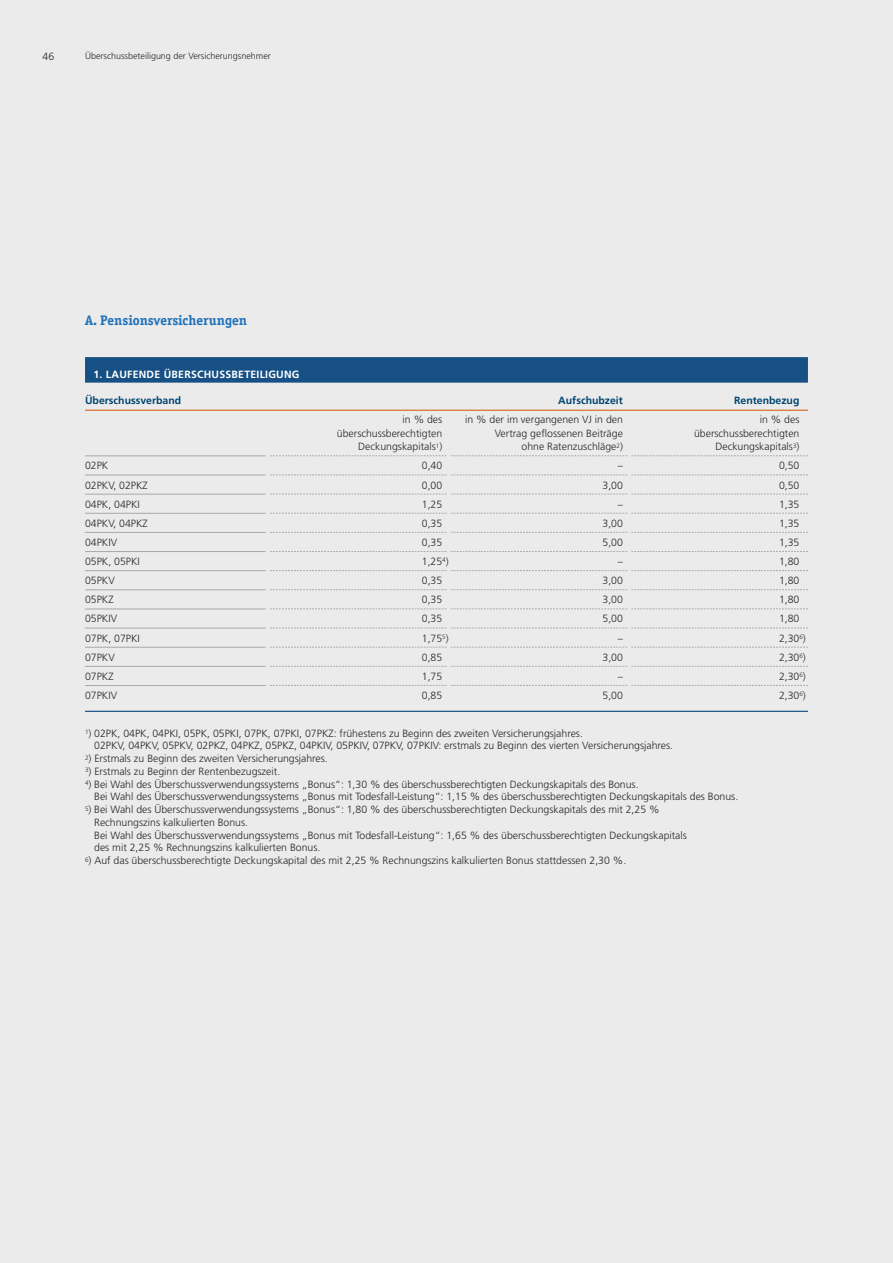
<style>
.page{position:relative;width:893px;height:1263px;background:#ecebec}
.page>*{position:absolute;margin:0;border:0;box-sizing:border-box;transform-origin:0 0}
.t1{font:700 13.8px "Officina Ser ITC";color:#1f71b9}
.t2{font:300 10.5px/12.8px "Frutiger LT";color:#272627}
.t3{font:700 10.5px "Frutiger LT";color:#004571}
.t4{font:700 10.5px "Frutiger LT";letter-spacing:.025em;color:#fff}
.t5{font:300 9px "Frutiger LT";color:#272627}
</style>
<div class="page">
<div style="left:85px;top:357px;width:723px;height:26px;background:#165084"></div>
<hr style="left:85px;top:410px;width:723px;height:1px;background:#d76c2c">
<hr style="left:85px;top:456px;width:181px;height:1px;background:#a9a8a9">
<hr style="left:85px;top:475px;width:181px;height:1px;background:#a9a8a9">
<hr style="left:85px;top:494px;width:181px;height:1px;background:#a9a8a9">
<hr style="left:85px;top:513px;width:181px;height:1px;background:#a9a8a9">
<hr style="left:85px;top:532px;width:181px;height:1px;background:#a9a8a9">
<hr style="left:85px;top:551px;width:181px;height:1px;background:#a9a8a9">
<hr style="left:85px;top:570px;width:181px;height:1px;background:#a9a8a9">
<hr style="left:85px;top:589px;width:181px;height:1px;background:#a9a8a9">
<hr style="left:85px;top:609px;width:181px;height:1px;background:#a9a8a9">
<hr style="left:85px;top:628px;width:181px;height:1px;background:#a9a8a9">
<hr style="left:85px;top:647px;width:181px;height:1px;background:#a9a8a9">
<hr style="left:85px;top:666px;width:181px;height:1px;background:#a9a8a9">
<hr style="left:85px;top:685px;width:181px;height:1px;background:#a9a8a9">
<hr style="left:85px;top:711px;width:723px;height:1px;background:#165084">
<svg style="left:270px;top:455px;width:538px;height:1px"></svg>
<svg style="left:270px;top:475px;width:538px;height:1px"></svg>
<svg style="left:270px;top:494px;width:538px;height:1px"></svg>
<svg style="left:270px;top:513px;width:538px;height:1px"></svg>
<svg style="left:270px;top:532px;width:538px;height:1px"></svg>
<svg style="left:270px;top:551px;width:538px;height:1px"></svg>
<svg style="left:270px;top:570px;width:538px;height:1px"></svg>
<svg style="left:270px;top:589px;width:538px;height:1px"></svg>
<svg style="left:270px;top:608px;width:538px;height:1px"></svg>
<svg style="left:270px;top:628px;width:538px;height:1px"></svg>
<svg style="left:270px;top:647px;width:538px;height:1px"></svg>
<svg style="left:270px;top:666px;width:538px;height:1px"></svg>
<svg style="left:270px;top:685px;width:538px;height:1px"></svg>
<p class="t2" style="left:43px;top:51px;width:13px">46</p>
<p class="t5" style="left:85px;top:53px;width:187px">Überschussbeteiligung der Versicherungsnehmer</p>
<h1 class="t1" style="left:85px;top:312px;width:163px">A. Pensionsversicherungen</h1>
<p class="t4" style="left:94px;top:370px;width:207px">1. LAUFENDE ÜBERSCHUSSBETEILIGUNG</p>
<p class="t3" style="left:85px;top:396px;width:98px">Überschussverband</p>
<p class="t3" style="left:558px;top:396px;width:66px">Aufschubzeit</p>
<p class="t3" style="left:734px;top:396px;width:67px">Rentenbezug</p>
<p class="t2" style="left:403px;top:414px;width:41px">in % des</p>
<p class="t2" style="left:465px;top:414px;width:159px">in % der im vergangenen VJ in den</p>
<p class="t2" style="left:760px;top:414px;width:41px">in % des</p>
<p class="t2" style="left:337px;top:428px;width:107px">überschussberechtigten</p>
<p class="t2" style="left:495px;top:428px;width:130px">Vertrag geflossenen Beiträge</p>
<p class="t2" style="left:694px;top:428px;width:107px">überschussberechtigten</p>
<p class="t2" style="left:358px;top:441px;width:85px">Deckungskapitals<sup>1</sup>)</p>
<p class="t2" style="left:522px;top:441px;width:103px">ohne Ratenzuschläge<sup>2</sup>)</p>
<p class="t2" style="left:715px;top:441px;width:85px">Deckungskapitals<sup>3</sup>)</p>
<p class="t2" style="left:85px;top:460px;width:25px">02PK</p>
<p class="t2" style="left:422px;top:460px;width:22px">0,40</p>
<p class="t2" style="left:618px;top:460px;width:7px">–</p>
<p class="t2" style="left:779px;top:460px;width:22px">0,50</p>
<p class="t2" style="left:85px;top:479px;width:64px">02PKV, 02PKZ</p>
<p class="t2" style="left:422px;top:479px;width:22px">0,00</p>
<p class="t2" style="left:603px;top:479px;width:22px">3,00</p>
<p class="t2" style="left:779px;top:479px;width:22px">0,50</p>
<p class="t2" style="left:85px;top:498px;width:56px">04PK, 04PKI</p>
<p class="t2" style="left:422px;top:498px;width:22px">1,25</p>
<p class="t2" style="left:618px;top:498px;width:7px">–</p>
<p class="t2" style="left:779px;top:498px;width:22px">1,35</p>
<p class="t2" style="left:85px;top:518px;width:64px">04PKV, 04PKZ</p>
<p class="t2" style="left:422px;top:518px;width:22px">0,35</p>
<p class="t2" style="left:603px;top:518px;width:22px">3,00</p>
<p class="t2" style="left:779px;top:518px;width:22px">1,35</p>
<p class="t2" style="left:85px;top:537px;width:34px">04PKIV</p>
<p class="t2" style="left:422px;top:537px;width:22px">0,35</p>
<p class="t2" style="left:603px;top:537px;width:22px">5,00</p>
<p class="t2" style="left:779px;top:537px;width:22px">1,35</p>
<p class="t2" style="left:85px;top:556px;width:56px">05PK, 05PKI</p>
<p class="t2" style="left:422px;top:556px;width:28px">1,25<sup>4</sup>)</p>
<p class="t2" style="left:618px;top:556px;width:7px">–</p>
<p class="t2" style="left:779px;top:556px;width:22px">1,80</p>
<p class="t2" style="left:85px;top:575px;width:31px">05PKV</p>
<p class="t2" style="left:422px;top:575px;width:22px">0,35</p>
<p class="t2" style="left:603px;top:575px;width:22px">3,00</p>
<p class="t2" style="left:779px;top:575px;width:22px">1,80</p>
<p class="t2" style="left:85px;top:594px;width:30px">05PKZ</p>
<p class="t2" style="left:422px;top:594px;width:22px">0,35</p>
<p class="t2" style="left:603px;top:594px;width:22px">3,00</p>
<p class="t2" style="left:779px;top:594px;width:22px">1,80</p>
<p class="t2" style="left:85px;top:613px;width:34px">05PKIV</p>
<p class="t2" style="left:422px;top:613px;width:22px">0,35</p>
<p class="t2" style="left:603px;top:613px;width:22px">5,00</p>
<p class="t2" style="left:779px;top:613px;width:22px">1,80</p>
<p class="t2" style="left:85px;top:632px;width:56px">07PK, 07PKI</p>
<p class="t2" style="left:422px;top:632px;width:28px">1,75<sup>5</sup>)</p>
<p class="t2" style="left:618px;top:632px;width:7px">–</p>
<p class="t2" style="left:779px;top:632px;width:28px">2,30<sup>6</sup>)</p>
<p class="t2" style="left:85px;top:651px;width:31px">07PKV</p>
<p class="t2" style="left:422px;top:651px;width:22px">0,85</p>
<p class="t2" style="left:603px;top:651px;width:22px">3,00</p>
<p class="t2" style="left:779px;top:651px;width:28px">2,30<sup>6</sup>)</p>
<p class="t2" style="left:85px;top:671px;width:30px">07PKZ</p>
<p class="t2" style="left:422px;top:671px;width:22px">1,75</p>
<p class="t2" style="left:618px;top:671px;width:7px">–</p>
<p class="t2" style="left:779px;top:671px;width:28px">2,30<sup>6</sup>)</p>
<p class="t2" style="left:85px;top:690px;width:34px">07PKIV</p>
<p class="t2" style="left:422px;top:690px;width:22px">0,85</p>
<p class="t2" style="left:603px;top:690px;width:22px">5,00</p>
<p class="t2" style="left:779px;top:690px;width:28px">2,30<sup>6</sup>)</p>
<p class="t2" style="left:94px;top:727px;width:580px;text-indent:-9px"><sup>1</sup>) 02PK, 04PK, 04PKI, 05PK, 05PKI, 07PK, 07PKI, 07PKZ: frühestens zu Beginn des zweiten Versicherungsjahres.<br>02PKV, 04PKV, 05PKV, 02PKZ, 04PKZ, 05PKZ, 04PKIV, 05PKIV, 07PKV, 07PKIV: erstmals zu Beginn des vierten Versicherungsjahres.</p>
<p class="t2" style="left:85px;top:753px;width:244px"><sup>2</sup>) Erstmals zu Beginn des zweiten Versicherungsjahres.</p>
<p class="t2" style="left:85px;top:766px;width:197px"><sup>3</sup>) Erstmals zu Beginn der Rentenbezugszeit.</p>
<p class="t2" style="left:94px;top:778px;width:645px;text-indent:-9px"><sup>4</sup>) Bei Wahl des Überschussverwendungssystems „Bonus“: 1,30 % des überschussberechtigten Deckungskapitals des Bonus.<br>Bei Wahl des Überschussverwendungssystems „Bonus mit Todesfall-Leistung“: 1,15 % des überschussberechtigten Deckungskapitals des Bonus.</p>
<p class="t2" style="left:94px;top:804px;width:594px;text-indent:-9px"><sup>5</sup>) Bei Wahl des Überschussverwendungssystems „Bonus“: 1,80 % des überschussberechtigten Deckungskapitals des mit 2,25 % Rechnungszins kalkulierten Bonus.<br>Bei Wahl des Überschussverwendungssystems „Bonus mit Todesfall-Leistung“: 1,65 % des überschussberechtigten Deckungskapitals des mit 2,25 % Rechnungszins kalkulierten Bonus.</p>
<p class="t2" style="left:85px;top:855px;width:543px"><sup>6</sup>) Auf das überschussberechtigte Deckungskapital des mit 2,25 % Rechnungszins kalkulierten Bonus stattdessen 2,30 %.</p>
</div>
